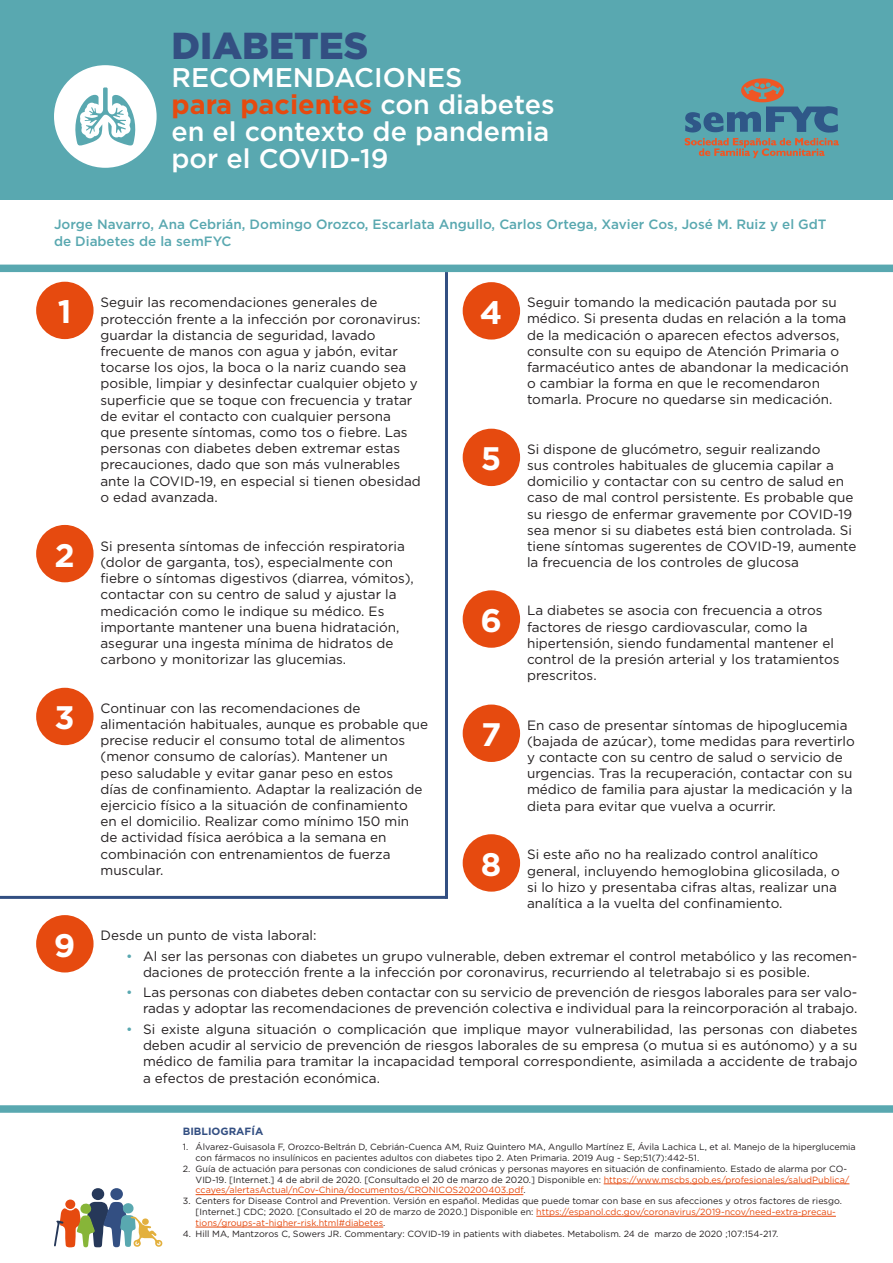
<style>
.page{position:relative;width:893px;height:1263px;background:#fff}
.page>*{position:absolute;margin:0;border:0;box-sizing:border-box;transform-origin:0 0}
.t1{font:900 37.5px "Gotham";color:#334f82}
.Texto_bolas{font:700 32.55px "Gotham";color:#fff}
.Titulo_2{font:500 27px "Gotham";color:#fff}
.Titulo_2-2{font:700 27px "Gotham";color:#e64a0f}
.t2{font:13.5px/16.2px "Gotham";color:#231f20}
.t3{font:500 13.5px/16.2px "Gotham";color:#59a8b0}
.t4{font:700 10.5px "Gotham";color:#334f82}
.t5{font:9px/10.8px "Gotham";color:#231f20}
.s1{font-weight:500;color:#fff}
.s2{font-style:inherit}
.s3{color:#59a8b0}
.s4{color:#e64a0f}
</style>
<div class="page">
<div style="left:0;top:0;width:893px;height:200px;background:#59a8b0"></div>
<div style="left:0;top:265px;width:893px;height:7px;background:#59a8b0"></div>
<div style="left:0;top:1105px;width:893px;height:8px;background:#59a8b0"></div>
<hr style="left:445px;top:272px;width:3px;height:627px;background:#334f82">
<hr style="left:0;top:896px;width:446px;height:3px;background:#334f82">
<svg style="left:685px;top:78px;width:154px;height:80px"></svg>
<div style="left:36px;top:282px;width:58px;height:57px;background:#e64a0f;border-radius:50%"></div>
<div style="left:36px;top:688px;width:58px;height:57px;background:#e64a0f;border-radius:50%"></div>
<div style="left:463px;top:429px;width:57px;height:57px;background:#e64a0f;border-radius:50%"></div>
<div style="left:463px;top:704px;width:57px;height:58px;background:#e64a0f;border-radius:50%"></div>
<div style="left:36px;top:915px;width:58px;height:57px;background:#e64a0f;border-radius:50%"></div>
<div style="left:36px;top:525px;width:58px;height:57px;background:#e64a0f;border-radius:50%"></div>
<div style="left:463px;top:282px;width:57px;height:58px;background:#e64a0f;border-radius:50%"></div>
<div style="left:463px;top:590px;width:57px;height:58px;background:#e64a0f;border-radius:50%"></div>
<div style="left:463px;top:834px;width:57px;height:58px;background:#e64a0f;border-radius:50%"></div>
<div style="left:110px;top:1188px;width:13px;height:12px;background:#334f82;border-radius:50%"></div>
<div style="left:92px;top:1188px;width:12px;height:12px;background:#263859;border-radius:50%"></div>
<svg style="left:65px;top:1199px;width:10px;height:10px"></svg>
<svg style="left:54px;top:1202px;width:108px;height:46px"></svg>
<div style="left:54px;top:65px;width:103px;height:103px;background:#fff;border-radius:50%"></div>
<svg style="left:75px;top:87px;width:61px;height:59px"></svg>
<hr style="left:604px;top:1183px;width:245px;height:1px;background:#e64a0f">
<hr style="left:196px;top:1194px;width:327px;height:1px;background:#e64a0f">
<hr style="left:536px;top:1216px;width:300px;height:1px;background:#e64a0f">
<hr style="left:196px;top:1227px;width:187px;height:1px;background:#e64a0f">
<p class="t1" style="left:171px;top:20px;width:198px">DIABETES</p>
<p class="Titulo_2" style="left:171px;top:60px;width:292px">RECOMENDACIONES</p>
<p class="Titulo_2-2" style="left:171px;top:86px;width:385px">para pacientes <span class="s1">con diabetes</span></p>
<p class="Titulo_2" style="left:171px;top:114px;width:379px">en el contexto de pandemia</p>
<p class="Titulo_2" style="left:171px;top:141px;width:218px">por el COVID<span class="s2">-19</span></p>
<p class="t3" style="left:54px;top:216px;width:774px">Jorge Navarro, Ana Cebrián, Domingo Orozco, Escarlata Angullo, Carlos Ortega, Xavier Cos, José M. Ruiz y el GdT de Diabetes de la semFYC</p>
<p class="Texto_bolas" style="left:58px;top:290px;width:15px">1</p>
<p class="t2" style="left:100px;top:294px;width:322px">Seguir las recomendaciones generales de protección frente a la infección por coronavirus: guardar la distancia de seguridad, lavado frecuente de manos con agua y jabón, evitar tocarse los ojos, la boca o la nariz cuando sea posible, limpiar y desinfectar cualquier objeto y superficie que se toque con frecuencia y tratar de evitar el contacto con cualquier persona<br>que presente síntomas, como tos o fiebre. Las personas con diabetes deben extremar estas precauciones, dado que son más vulnerables ante la COVID-19, en especial si tienen obesidad o edad avanzada.</p>
<p class="Texto_bolas" style="left:55px;top:533px;width:22px">2</p>
<p class="t2" style="left:100px;top:538px;width:315px">Si presenta síntomas de infección respiratoria (dolor de garganta, tos), especialmente con fiebre o síntomas digestivos (diarrea, vómitos), contactar con su centro de salud y ajustar la medicación como le indique su médico. Es importante mantener una buena hidratación, asegurar una ingesta mínima de hidratos de carbono y monitorizar las glucemias.</p>
<p class="Texto_bolas" style="left:55px;top:696px;width:22px">3</p>
<p class="t2" style="left:100px;top:700px;width:329px">Continuar con las recomendaciones de alimentación habituales, aunque es probable que precise reducir el consumo total de alimentos (menor consumo de calorías). Mantener un<br>peso saludable y evitar ganar peso en estos<br>días de confinamiento. Adaptar la realización de ejercicio físico a la situación de confinamiento<br>en el domicilio. Realizar como mínimo 150 min de actividad física aeróbica a la semana en combinación con entrenamientos de fuerza muscular.</p>
<p class="Texto_bolas" style="left:480px;top:291px;width:24px">4</p>
<p class="t2" style="left:527px;top:294px;width:323px">Seguir tomando la medicación pautada por su médico. Si presenta dudas en relación a la toma de la medicación o aparecen efectos adversos, consulte con su equipo de Atención Primaria o farmacéutico antes de abandonar la medicación o cambiar la forma en que le recomendaron tomarla. Procure no quedarse sin medicación.</p>
<p class="Texto_bolas" style="left:481px;top:437px;width:22px">5</p>
<p class="t2" style="left:527px;top:441px;width:331px">Si dispone de glucómetro, seguir realizando<br>sus controles habituales de glucemia capilar a domicilio y contactar con su centro de salud en caso de mal control persistente. Es probable que su riesgo de enfermar gravemente por COVID-19 sea menor si su diabetes está bien controlada. Si tiene síntomas sugerentes de COVID-19, aumente la frecuencia de los controles de glucosa</p>
<p class="Texto_bolas" style="left:480px;top:599px;width:23px">6</p>
<p class="t2" style="left:527px;top:602px;width:314px">La diabetes se asocia con frecuencia a otros factores de riesgo cardiovascular, como la hipertensión, siendo fundamental mantener el control de la presión arterial y los tratamientos prescritos.</p>
<p class="Texto_bolas" style="left:481px;top:713px;width:22px">7</p>
<p class="t2" style="left:527px;top:716px;width:329px">En caso de presentar síntomas de hipoglucemia (bajada de azúcar), tome medidas para revertirlo y contacte con su centro de salud o servicio de urgencias. Tras la recuperación, contactar con su médico de familia para ajustar la medicación y la dieta para evitar que vuelva a ocurrir.</p>
<p class="Texto_bolas" style="left:481px;top:843px;width:22px">8</p>
<p class="t2" style="left:527px;top:846px;width:314px">Si este año no ha realizado control analítico general, incluyendo hemoglobina glicosilada, o si lo hizo y presentaba cifras altas, realizar una analítica a la vuelta del confinamiento.</p>
<p class="Texto_bolas" style="left:54px;top:924px;width:23px">9</p>
<p class="t2" style="left:100px;top:927px;width:217px">Desde un punto de vista laboral:</p>
<p class="t2" style="left:143px;top:947px;width:716px;text-indent:-17px"><span class="s3">•</span> Al ser las personas con diabetes un grupo vulnerable, deben extremar el control metabólico y las recomen&shy;daciones de protección frente a la infección por coronavirus, recurriendo al teletrabajo si es posible.</p>
<p class="t2" style="left:126px;top:984px;width:733px;text-align:right"><span class="s3">•</span> Las personas con diabetes deben contactar con su servicio de prevención de riesgos laborales para ser valo&shy;radas y adoptar las recomendaciones de prevención colectiva e individual para la reincorporación al trabajo.</p>
<p class="t2" style="left:143px;top:1021px;width:716px;text-align:justify;text-indent:-17px"><span class="s3">•</span> Si existe alguna situación o complicación que implique mayor vulnerabilidad, las personas con diabetes deben acudir al servicio de prevención de riesgos laborales de su empresa (o mutua si es autónomo) y a su médico de familia para tramitar la incapacidad temporal correspondiente, asimilada a accidente de trabajo a efectos de prestación económica.</p>
<p class="t4" style="left:183px;top:1124px;width:82px">BIBLIOGRAFÍA</p>
<p class="t5" style="left:196px;top:1141px;width:662px;text-indent:-13px">1. Álvarez-Guisasola F, Orozco-Beltrán D, Cebrián-Cuenca AM, Ruiz Quintero MA, Angullo Martínez E, Ávila Lachica L, et al. Manejo de la hiperglucemia con fármacos no insulínicos en pacientes adultos con diabetes tipo 2. Aten Primaria. 2019 Aug - Sep;51(7):442-51.</p>
<p class="t5" style="left:196px;top:1163px;width:655px;text-indent:-13px">2. Guía de actuación para personas con condiciones de salud crónicas y personas mayores en situación de confinamiento. Estado de alarma por CO-<br>VID-19. [Internet.] 4 de abril de 2020. [Consultado el 20 de marzo de 2020.] Disponible en: <span class="s4">https://www.mscbs.gob.es/profesionales/saludPublica/ ccayes/alertasActual/nCov-China/documentos/CRONICOS20200403.pdf</span>.</p>
<p class="t5" style="left:196px;top:1195px;width:648px;text-indent:-13px">3. Centers for Disease Control and Prevention. Versión en español. Medidas que puede tomar con base en sus afecciones y otros factores de riesgo. [Internet.] CDC; 2020. [Consultado el 20 de marzo de 2020.] Disponible en: <span class="s4">https://espanol.cdc.gov/coronavirus/2019-ncov/need-extra-precau&shy;tions/groups-at-higher-risk.html#diabetes</span>.</p>
<p class="t5" style="left:183px;top:1228px;width:597px">4. Hill MA, Mantzoros C, Sowers JR. Commentary: COVID-19 in patients with diabetes. Metabolism. 24 de marzo de 2020 ;107:154-217.</p>
</div>
